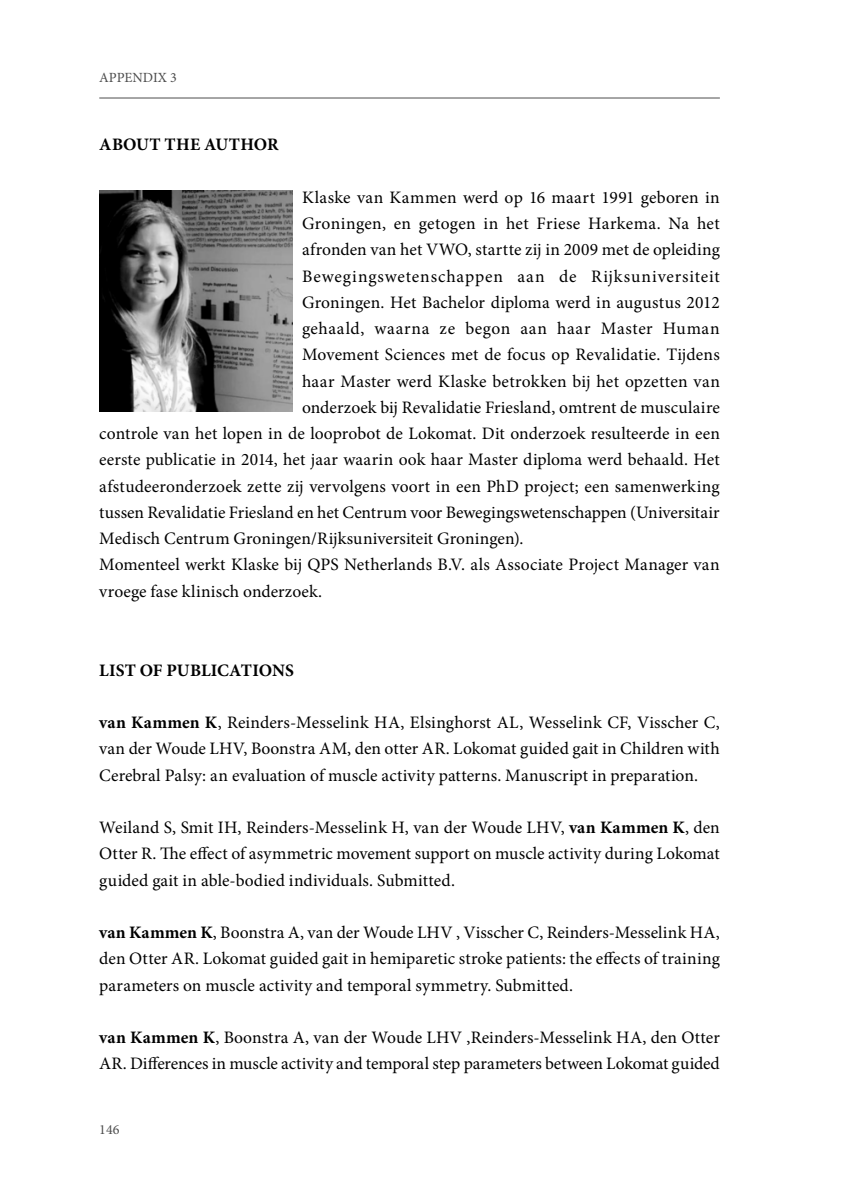
<style>
.page{position:relative;width:844px;height:1191px;background:#fff}
.page>*{position:absolute;margin:0;border:0;box-sizing:border-box;transform-origin:0 0}
.t1{font:17.5px/26.2px "Minion Pro";letter-spacing:.01em;color:#000;text-align:justify}
.t2{font:17.5px "Minion Pro";letter-spacing:.05em;color:#000}
.t3{font:17.5px "Minion Pro";letter-spacing:.035em;color:#000}
.t4{font:700 17.5px "Minion Pro";color:#000}
.t5{font:14px "Minion Pro";color:#4d4d4d}
.s1{font-weight:700}
</style>
<div class="page">
<hr style="left:99px;top:98px;width:620px;height:1px;background:#4d4d4d">
<img style="left:99px;top:190px;width:193px;height:222px">
<p class="t5" style="left:99px;top:68px;width:79px">APPENDIX 3</p>
<p class="t4" style="left:99px;top:132px;width:181px">ABOUT THE AUTHOR</p>
<p class="t1" style="left:302px;top:184px;width:419px">Klaske van Kammen werd op 16 maart 1991 geboren in</p>
<p class="t1" style="left:302px;top:210px;width:419px">Groningen, en getogen in het Friese Harkema. Na het</p>
<p class="t1" style="left:302px;top:237px;width:419px">afronden van het VWO, startte zij in 2009 met de opleiding</p>
<p class="t2" style="left:302px;top:264px;width:419px">Bewegingswetenschappen aan de Rijksuniversiteit</p>
<p class="t1" style="left:302px;top:289px;width:419px">Groningen. Het Bachelor diploma werd in augustus 2012</p>
<p class="t3" style="left:302px;top:317px;width:419px">gehaald, waarna ze begon aan haar Master Human</p>
<p class="t1" style="left:302px;top:342px;width:419px">Movement Sciences met de focus op Revalidatie. Tijdens</p>
<p class="t1" style="left:302px;top:368px;width:419px">haar Master werd Klaske betrokken bij het opzetten van</p>
<p class="t1" style="left:302px;top:394px;width:419px">onderzoek bij Revalidatie Friesland, omtrent de musculaire</p>
<p class="t1" style="left:99px;top:420px;width:622px">controle van het lopen in de looprobot de Lokomat. Dit onderzoek resulteerde in een</p>
<p class="t1" style="left:99px;top:447px;width:621px">eerste publicatie in 2014, het jaar waarin ook haar Master diploma werd behaald. Het</p>
<p class="t1" style="left:99px;top:473px;width:622px">afstudeeronderzoek zette zij vervolgens voort in een PhD project; een samenwerking</p>
<p class="t1" style="left:99px;top:499px;width:621px">tussen Revalidatie Friesland en het Centrum voor Bewegingswetenschappen (Universitair</p>
<p class="t1" style="left:99px;top:525px;width:425px">Medisch Centrum Groningen/Rijksuniversiteit Groningen).</p>
<p class="t1" style="left:99px;top:552px;width:621px">Momenteel werkt Klaske bij QPS Netherlands B.V. als Associate Project Manager van</p>
<p class="t1" style="left:99px;top:578px;width:224px">vroege fase klinisch onderzoek.</p>
<p class="t4" style="left:99px;top:657px;width:196px">LIST OF PUBLICATIONS</p>
<p class="t1" style="left:99px;top:709px;width:622px"><span class="s1">van Kammen K</span>, Reinders-Messelink HA, Elsinghorst AL, Wesselink CF, Visscher C, van der Woude LHV, Boonstra AM, den otter AR. Lokomat guided gait in Children with Cerebral Palsy: an evaluation of muscle activity patterns. Manuscript in preparation.</p>
<p class="t1" style="left:99px;top:814px;width:622px">Weiland S, Smit IH, Reinders-Messelink H, van der Woude LHV, <span class="s1">van Kammen K</span>, den Otter R. The effect of asymmetric movement support on muscle activity during Lokomat guided gait in able-bodied individuals. Submitted.</p>
<p class="t1" style="left:99px;top:919px;width:622px"><span class="s1">van Kammen K</span>, Boonstra A, van der Woude LHV , Visscher C, Reinders-Messelink HA, den Otter AR. Lokomat guided gait in hemiparetic stroke patients: the effects of training parameters on muscle activity and temporal symmetry. Submitted.</p>
<p class="t1" style="left:99px;top:1024px;width:622px"><span class="s1">van Kammen K</span>, Boonstra A, van der Woude LHV ,Reinders-Messelink HA, den Otter<br>AR. Differences in muscle activity and temporal step parameters between Lokomat guided</p>
<p class="t5" style="left:99px;top:1120px;width:22px">146</p>
</div>
